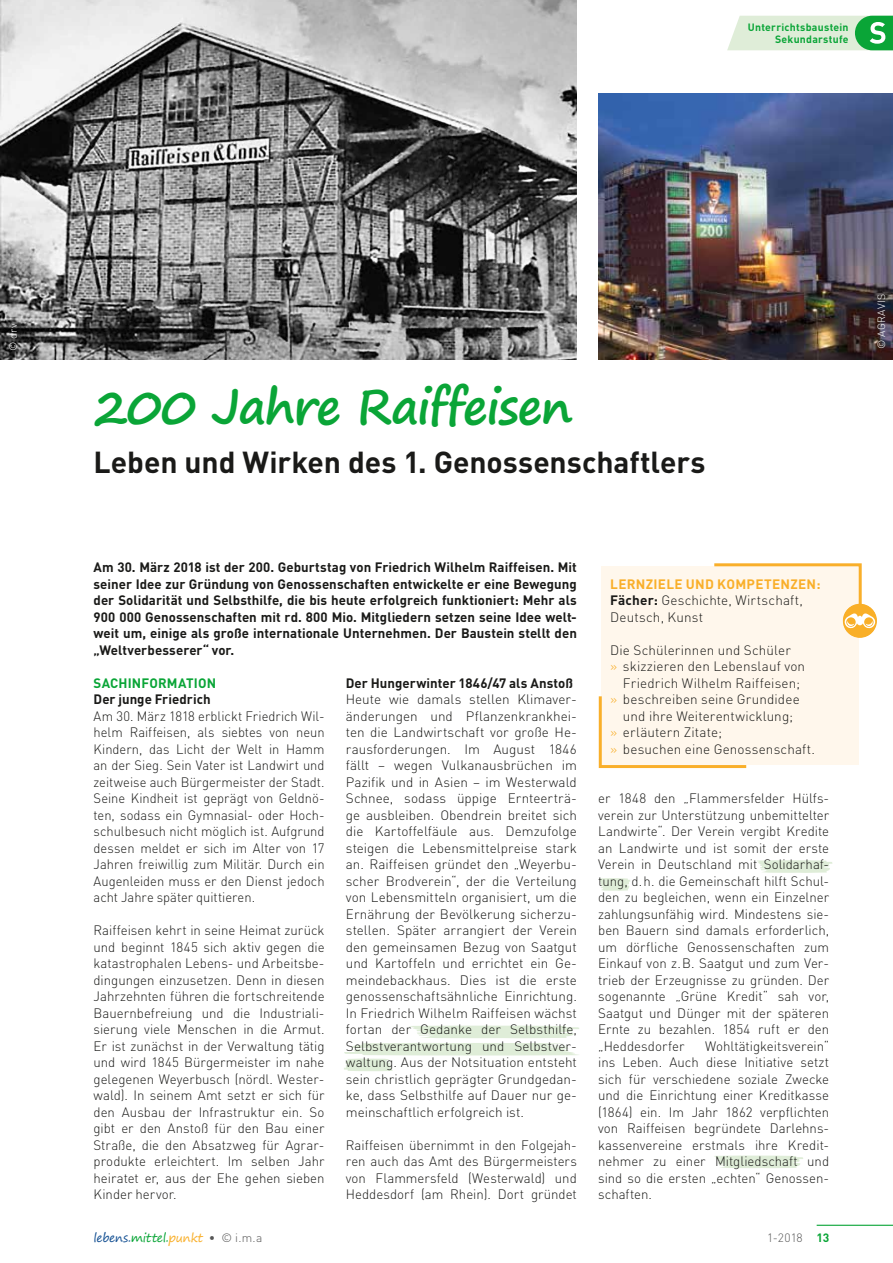
<style>
.page{position:relative;width:893px;height:1263px;background:#fff}
.page>*{position:absolute;margin:0;border:0;box-sizing:border-box;transform-origin:0 0}
.t1{font:700 48px "Segoe Print";letter-spacing:-.02em;color:#0aa537}
.t2{font:700 30px "DINOT";letter-spacing:-.005em;color:#1a1a18}
.t3{font:300 13.5px/16.5px "DINOT";letter-spacing:.005em;color:#1a1a18;text-align:justify}
.t4{font:700 13.5px/16.5px "DINOT";color:#1a1a18;text-align:justify}
.t5{font:300 13.5px/16.5px "DINOT";letter-spacing:.005em;color:#1a1a18;text-align:justify;scale:.96 1}
.t6{font:700 13.5px "DINOT";letter-spacing:.01em;color:#0aa537}
.t7{font:12px "Segoe Print";letter-spacing:-.025em;color:#155193}
.t8{font:300 12px "DINOT";color:#565656}
.t9{font:700 10.5px/12.6px "DINOT";letter-spacing:.025em;color:#0aa537;text-align:right}
.t10{font:300 10.5px "DINOT";letter-spacing:.03em;color:#fff}
.s1{font-weight:700;color:#f9af2a}
.s2{font-weight:700}
.s3{color:#f9af2a}
.s4{color:#0aa537}
.s5{font-family:"DINOT";font-weight:300;color:#565656}
.s6{font-weight:700;color:#0aa537}
</style>
<div class="page">
<svg style="left:757px;top:860px;width:76px;height:13px"></svg>
<svg style="left:599px;top:878px;width:31px;height:13px"></svg>
<svg style="left:344px;top:1025px;width:235px;height:46px"></svg>
<img style="left:598px;top:94px;width:295px;height:266px">
<img style="left:0;top:0;width:577px;height:360px">
<div style="left:602px;top:566px;width:257px;height:199px;background:#fff7ec"></div>
<svg style="left:598px;top:693px;width:149px;height:76px"></svg>
<svg style="left:714px;top:563px;width:163px;height:75px"></svg>
<svg style="left:714px;top:1155px;width:89px;height:13px"></svg>
<hr style="left:817px;top:1225px;width:76px;height:1px;background:#0aa537">
<svg style="left:727px;top:16px;width:166px;height:34px;background:#bbe1be"></svg>
<p class="t9" style="left:748px;top:20px;width:102px">Unterrichtsbaustein<br>Sekundarstufe</p>
<p class="t10" style="left:7px;top:351px;width:29px;rotate:-90deg">© drv</p>
<h1 class="t1" style="left:94px;top:363px;width:480px">200 Jahre Raiffeisen</h1>
<h2 class="t2" style="left:94px;top:443px;width:613px">Leben und Wirken des 1. Genossenschaftlers</h2>
<p class="t4" style="left:94px;top:559px;width:485px">Am 30. März 2018 ist der 200. Geburtstag von Friedrich Wilhelm Raiffeisen. Mit seiner Idee zur Gründung von Genossenschaften entwickelte er eine Bewegung der Solidarität und Selbsthilfe, die bis heute erfolgreich funktioniert: Mehr als 900 000 Genossenschaften mit rd. 800 Mio. Mitgliedern setzen seine Idee welt&shy;weit um, einige als große internationale Unternehmen. Der Baustein stellt den „Weltverbesserer“ vor.</p>
<p class="t6" style="left:94px;top:674px;width:124px">SACHINFORMATION</p>
<p class="t4" style="left:94px;top:691px;width:119px">Der junge Friedrich</p>
<p class="t5" style="left:94px;top:707px;width:242px">Am 30. März 1818 erblickt Friedrich Wil&shy;helm Raiffeisen, als siebtes von neun Kindern, das Licht der Welt in Hamm an der Sieg. Sein Vater ist Landwirt und zeitweise auch Bürgermeister der Stadt.<br>Seine Kindheit ist geprägt von Geldnö&shy;ten, sodass ein Gymnasial- oder Hoch&shy;schulbesuch nicht möglich ist. Aufgrund dessen meldet er sich im Alter von 17<br>Jahren freiwillig zum Militär. Durch ein Augenleiden muss er den Dienst jedoch acht Jahre später quittieren.</p>
<p class="t3" style="left:94px;top:922px;width:233px">Raiffeisen kehrt in seine Heimat zurück und beginnt 1845 sich aktiv gegen die katastrophalen Lebens- und Arbeitsbe&shy;dingungen einzusetzen. Denn in diesen Jahrzehnten führen die fortschreitende Bauernbefreiung und die Industriali&shy;sierung viele Menschen in die Armut.<br>Er ist zunächst in der Verwaltung tätig und wird 1845 Bürgermeister im nahe gelegenen Weyerbusch (nördl. Wester&shy;wald). In seinem Amt setzt er sich für den Ausbau der Infrastruktur ein. So gibt er den Anstoß für den Bau einer Straße, die den Absatzweg für Agrar&shy;produkte erleichtert. Im selben Jahr heiratet er, aus der Ehe gehen sieben Kinder hervor.</p>
<p class="t4" style="left:346px;top:674px;width:229px">Der Hungerwinter 1846/47 als Anstoß</p>
<p class="t3" style="left:346px;top:691px;width:233px">Heute wie damals stellen Klimaver&shy;änderungen und Pflanzenkrankhei&shy;ten die Landwirtschaft vor große He&shy;rausforderungen. Im August 1846 fällt – wegen Vulkanausbrüchen im Pazifik und in Asien – im Westerwald Schnee, sodass üppige Ernteerträ&shy;ge ausbleiben. Obendrein breitet sich die Kartoffelfäule aus. Demzufolge steigen die Lebensmittelpreise stark an. Raiffeisen gründet den „Weyerbu&shy;scher Brodverein“, der die Verteilung von Lebensmitteln organisiert, um die Ernährung der Bevölkerung sicherzu&shy;stellen. Später arrangiert der Verein den gemeinsamen Bezug von Saatgut und Kartoffeln und errichtet ein Ge&shy;meindebackhaus. Dies ist die erste genossenschaftsähnliche Einrichtung.<br>In Friedrich Wilhelm Raiffeisen wächst fortan der Gedanke der Selbsthilfe, Selbstverantwortung und Selbstver&shy;waltung. Aus der Notsituation entsteht sein christlich geprägter Grundgedan&shy;ke, dass Selbsthilfe auf Dauer nur ge&shy;meinschaftlich erfolgreich ist.</p>
<p class="t3" style="left:346px;top:1136px;width:233px">Raiffeisen übernimmt in den Folgejah&shy;ren auch das Amt des Bürgermeisters von Flammersfeld (Westerwald) und Heddesdorf (am Rhein). Dort gründet</p>
<p class="t3" style="left:610px;top:575px;width:212px;text-align:left"><span class="s1">LERNZIELE UND KOMPETENZEN:<br></span><span class="s2">Fächer:</span> Geschichte, Wirtschaft,<br>Deutsch, Kunst</p>
<p class="t3" style="left:610px;top:641px;width:182px">Die Schülerinnen und Schüler</p>
<p class="t3" style="left:610px;top:658px;width:196px"><span class="s3">»</span> skizzieren den Lebenslauf von</p>
<p class="t3" style="left:623px;top:674px;width:179px">Friedrich Wilhelm Raiffeisen;</p>
<p class="t3" style="left:610px;top:691px;width:191px"><span class="s3">»</span> beschreiben seine Grundidee</p>
<p class="t3" style="left:623px;top:707px;width:172px">und ihre Weiterentwicklung;</p>
<p class="t3" style="left:610px;top:724px;width:113px"><span class="s3">»</span> erläutern Zitate;</p>
<p class="t3" style="left:610px;top:740px;width:206px"><span class="s3">»</span> besuchen eine Genossenschaft.</p>
<p class="t3" style="left:598px;top:790px;width:233px">er 1848 den „Flammersfelder Hülfs&shy;verein zur Unterstützung unbemittelter Landwirte“. Der Verein vergibt Kredite an Landwirte und ist somit der erste Verein in Deutschland mit Solidarhaf&shy;tung, d.h. die Gemeinschaft hilft Schul&shy;den zu begleichen, wenn ein Einzelner zahlungsunfähig wird. Mindestens sie&shy;ben Bauern sind damals erforderlich, um dörfliche Genossenschaften zum Einkauf von z.B. Saatgut und zum Ver&shy;trieb der Erzeugnisse zu gründen. Der sogenannte „Grüne Kredit“ sah vor, Saatgut und Dünger mit der späteren Ernte zu bezahlen. 1854 ruft er den „Heddesdorfer</p>
<p class="t3" style="left:598px;top:1037px;width:233px;text-align:left;text-indent:107px">Wohltätigkeitsverein“ ins Leben. Auch diese Initiative setzt sich für verschiedene soziale Zwecke und die Einrichtung einer Kreditkasse (1864) ein. Im Jahr 1862 verpflichten von Raiffeisen begründete Darlehns&shy;kassenvereine erstmals ihre Kredit&shy;nehmer zu einer Mitgliedschaft und sind so die ersten „echten“ Genossen&shy;schaften.</p>
<p class="t7" style="left:94px;top:1227px;width:170px">lebens.<span class="s4">mittel.</span><span class="s3">punkt</span> <span class="s5">• © i.m.a</span></p>
<p class="t8" style="left:767px;top:1231px;width:64px">1-2018 <span class="s6">13</span></p>
<p class="t10" style="left:875px;top:349px;width:57px;rotate:-90deg">© AGRAVIS</p>
</div>
